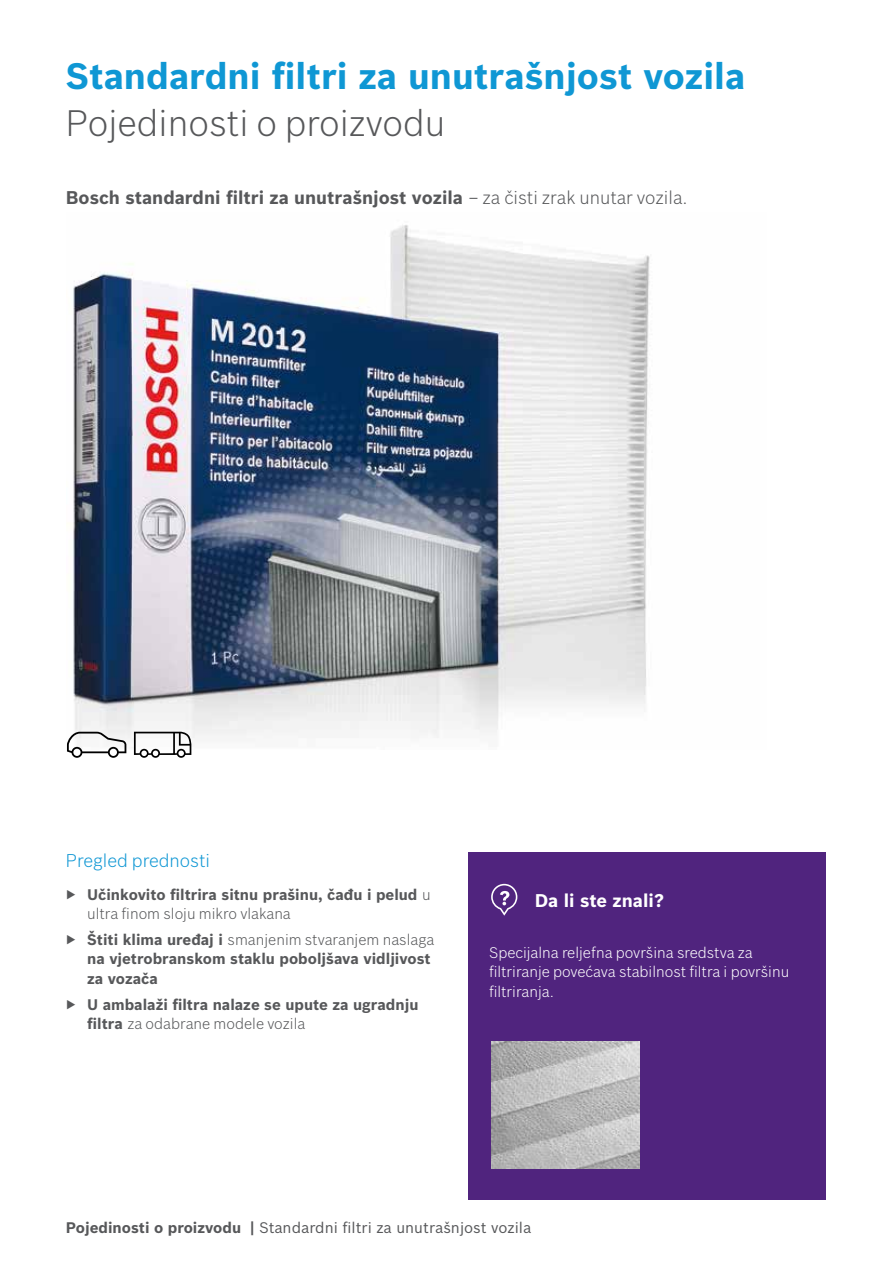
<style>
.page{position:relative;width:893px;height:1263px;background:#fff}
.page>*{position:absolute;margin:0;border:0;box-sizing:border-box;transform-origin:0 0}
.Naslov_1{font:700 36px "Bosch Sans";color:#0f97d4}
.NAslov_1_1{font:300 36px "Bosch Sans";color:#57585a}
.Predgovor{font:700 18px "Bosch Sans";color:#57585a}
.Naslov_12_pt{font:300 18px "Bosch Sans";color:#0f97d4}
.Osnovni_tekst_bijeli{font:700 18px "Bosch Sans";color:#fff}
.Osnovni_tekst_nabraj{font:700 15px/19.5px "Bosch Sans";color:#57585a}
.Osnovni_tekst_bijeli-2{font:300 15px/19.5px "Bosch Sans";color:#fff}
.t1{font:15px "Bosch Sans";color:#57585a}
.s1{font-weight:300}
.s2{font-weight:700}
</style>
<div class="page">
<div style="left:469px;top:852px;width:357px;height:348px;background:#50247e"></div>
<svg style="left:491px;top:884px;width:26px;height:32px"></svg>
<img style="left:491px;top:1042px;width:149px;height:126px">
<img style="left:73px;top:225px;width:577px;height:524px">
<svg style="left:134px;top:732px;width:57px;height:26px"></svg>
<svg style="left:67px;top:732px;width:59px;height:26px"></svg>
<p class="Naslov_1" style="left:66px;top:49px;width:681px">Standardni filtri za unutrašnjost vozila</p>
<p class="NAslov_1_1" style="left:66px;top:97px;width:381px">Pojedinosti o proizvodu</p>
<p class="Predgovor" style="left:66px;top:184px;width:623px">Bosch standardni filtri za unutrašnjost vozila <span class="s1">– za čisti zrak unutar vozila.</span></p>
<p class="Naslov_12_pt" style="left:66px;top:848px;width:146px">Pregled prednosti</p>
<p class="Osnovni_tekst_nabraj" style="left:87px;top:883px;width:345px;text-indent:-21px">▶ Učinkovito filtrira sitnu prašinu, čađu i pelud <span class="s1">u ultra finom sloju mikro vlakana</span></p>
<p class="Osnovni_tekst_nabraj" style="left:87px;top:929px;width:349px;text-indent:-21px">▶ Štiti klima uređaj i <span class="s1">smanjenim stvaranjem naslaga </span>na vjetrobranskom staklu poboljšava vidljivost za vozača</p>
<p class="Osnovni_tekst_nabraj" style="left:87px;top:994px;width:333px;text-indent:-21px"><span class="s1">▶</span> U ambalaži filtra nalaze se upute za ugradnju filtra <span class="s1">za odabrane modele vozila</span></p>
<p class="Osnovni_tekst_bijeli" style="left:535px;top:886px;width:131px">Da li ste znali?</p>
<p class="Osnovni_tekst_bijeli-2" style="left:489px;top:942px;width:302px">Specijalna reljefna površina sredstva za filtriranje povećava stabilnost filtra i površinu filtriranja.</p>
<p class="t1" style="left:66px;top:1216px;width:467px"><span class="s2">Pojedinosti o proizvodu |</span> Standardni filtri za unutrašnjost vozila</p>
</div>
